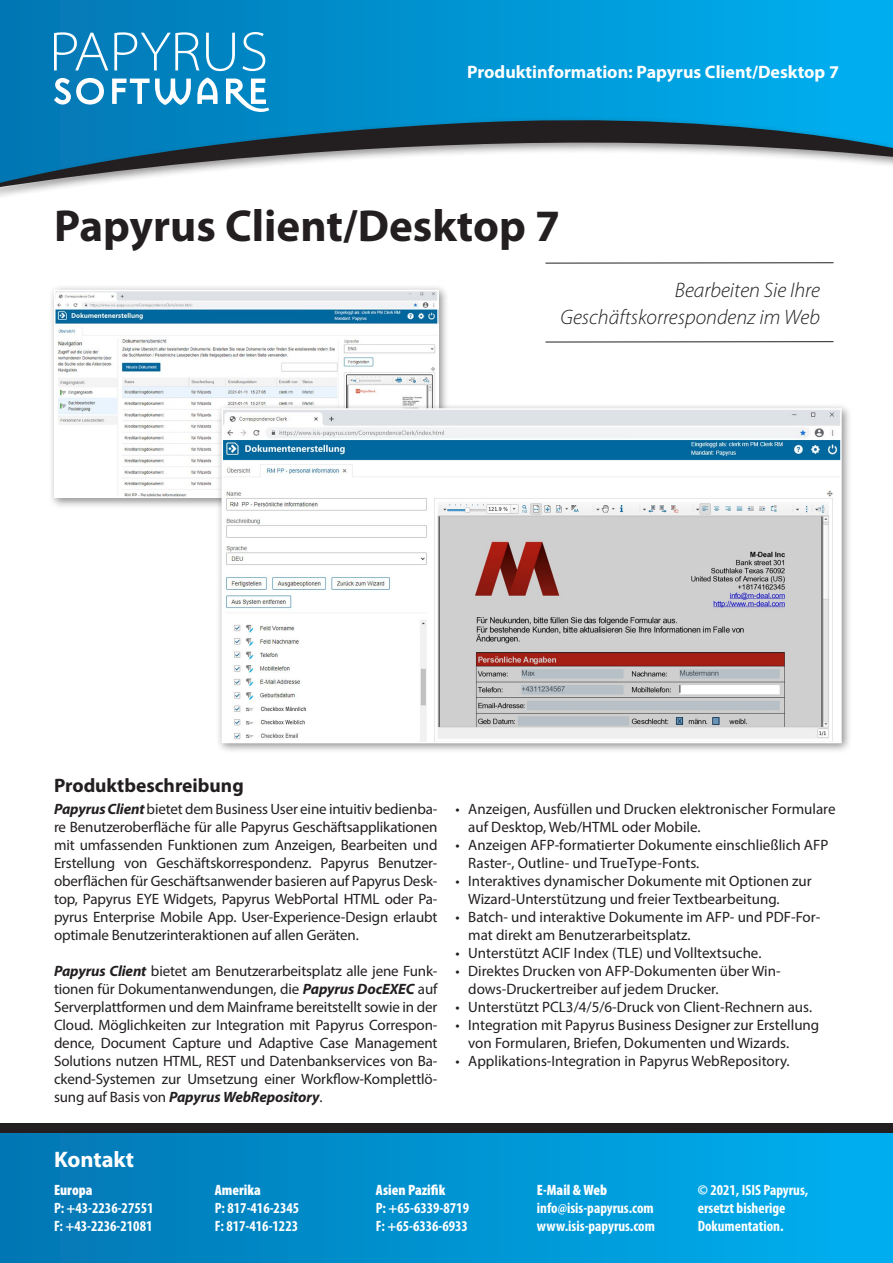
<style>
.page{position:relative;width:893px;height:1263px;background:#fff}
.page>*{position:absolute;margin:0;border:0;box-sizing:border-box;transform-origin:0 0}
.t1{font:700 45px "Myriad Pro";color:#231f20}
.t2{font:700 22.5px "Myriad Pro";color:#fff}
.t3{font:italic 300 21px/27px "Myriad Pro";color:#231f20;text-align:right}
.t4{font:700 19.5px "Myriad Pro";color:#231f20}
.t5{font:700 18px "Myriad Pro";color:#fff}
.t6{font:15px/18px "Myriad Pro";color:#231f20}
.t7{font:700 condensed 15px/18px "Myriad Pro";color:#fff}
.t8{font:900 condensed 15px "Myriad Pro";color:#fff}
.s1{font-weight:700;font-style:italic}
</style>
<div class="page">
<div style="left:0;top:1125px;width:893px;height:138px;background:linear-gradient(to right,#0276b2,#00b0f1)"></div>
<div style="left:0;top:1124px;width:893px;height:9px;background:#231f20"></div>
<svg style="left:0;top:0;width:893px;height:102px;background:#0095d4"></svg>
<svg style="left:54px;top:78px;width:50px;height:24px"></svg>
<svg style="left:112px;top:79px;width:79px;height:23px"></svg>
<svg style="left:197px;top:77px;width:21px;height:25px"></svg>
<svg style="left:226px;top:79px;width:43px;height:23px"></svg>
<svg style="left:54px;top:32px;width:54px;height:38px"></svg>
<svg style="left:114px;top:32px;width:86px;height:38px;background:#3499ca"></svg>
<svg style="left:206px;top:33px;width:29px;height:38px"></svg>
<svg style="left:242px;top:32px;width:23px;height:39px"></svg>
<svg style="left:0;top:102px;width:893px;height:92px"></svg>
<hr style="left:545px;top:262px;width:288px;height:1px;background:#231f20">
<hr style="left:545px;top:341px;width:288px;height:1px;background:#231f20">
<div style="left:48px;top:284px;width:401px;height:224px;background:#231f20;opacity:.5"></div>
<img style="left:57px;top:293px;width:379px;height:202px">
<div style="left:54px;top:290px;width:385px;height:208px;border:2px solid #fff"></div>
<div style="left:215px;top:402px;width:637px;height:352px;background:#231f20;opacity:.5"></div>
<img style="left:225px;top:411px;width:614px;height:329px">
<div style="left:222px;top:408px;width:620px;height:335px;border:2px solid #fff"></div>
<p class="t5" style="left:467px;top:62px;width:373px">Produktinformation: Papyrus Client/Desktop 7</p>
<h1 class="t1" style="left:54px;top:200px;width:508px">Papyrus Client/Desktop 7</h1>
<h3 class="t3" style="left:561px;top:277px;width:261px">Bearbeiten Sie Ihre<br>Geschäftskorrespondenz im Web</h3>
<h3 class="t4" style="left:54px;top:774px;width:191px">Produktbeschreibung</h3>
<p class="t6" style="left:54px;top:800px;width:385px;text-align:justify"><span class="s1">Papyrus Client</span> bietet dem Business User eine intuitiv bedienba&shy;re Benutzeroberfläche für alle Papyrus Geschäftsapplikationen mit umfassenden Funktionen zum Anzeigen, Bearbeiten und Erstellung von Geschäftskorrespondenz. Papyrus Benutzer&shy;oberflächen für Geschäftsanwender basieren auf Papyrus Desk&shy;top, Papyrus EYE Widgets, Papyrus WebPortal HTML oder Pa&shy;pyrus Enterprise Mobile App. User-Experience-Design erlaubt optimale Benutzerinteraktionen auf allen Geräten.</p>
<p class="t6" style="left:54px;top:962px;width:385px;text-align:justify"><span class="s1">Papyrus Client</span> bietet am Benutzerarbeitsplatz alle jene Funk&shy;tionen für Dokumentanwendungen, die <span class="s1">Papyrus DocEXEC</span> auf Serverplattformen und dem Mainframe bereitstellt sowie in der Cloud. Möglichkeiten zur Integration mit Papyrus Correspon&shy;dence, Document Capture und Adaptive Case Management Solutions nutzen HTML, REST und Datenbankservices von Ba&shy;ckend-Systemen zur Umsetzung einer Workflow-Komplettlö&shy;sung auf Basis von <span class="s1">Papyrus WebRepository</span>.</p>
<p class="t6" style="left:468px;top:799px;width:369px;text-indent:-13px">• Anzeigen, Ausfüllen und Drucken elektronischer Formulare auf Desktop, Web/HTML oder Mobile.</p>
<p class="t6" style="left:468px;top:835px;width:362px;text-indent:-13px">• Anzeigen AFP-formatierter Dokumente einschließlich AFP<br>Raster-, Outline- und TrueType-Fonts.</p>
<p class="t6" style="left:468px;top:871px;width:345px;text-indent:-13px">• Interaktives dynamischer Dokumente mit Optionen zur<br>Wizard-Unterstützung und freier Textbearbeitung.</p>
<p class="t6" style="left:468px;top:907px;width:354px;text-indent:-13px">• Batch- und interaktive Dokumente im AFP- und PDF-For&shy;mat direkt am Benutzerarbeitsplatz.</p>
<p class="t6" style="left:455px;top:943px;width:307px">• Unterstützt ACIF Index (TLE) und Volltextsuche.</p>
<p class="t6" style="left:468px;top:961px;width:314px;text-indent:-13px">• Direktes Drucken von AFP-Dokumenten über Win&shy;dows-Druckertreiber auf jedem Drucker.</p>
<p class="t6" style="left:455px;top:997px;width:358px">• Unterstützt PCL3/4/5/6-Druck von Client-Rechnern aus.</p>
<p class="t6" style="left:468px;top:1015px;width:353px;text-indent:-13px">• Integration mit Papyrus Business Designer zur Erstellung von Formularen, Briefen, Dokumenten und Wizards.</p>
<p class="t6" style="left:455px;top:1051px;width:336px">• Applikations-Integration in Papyrus WebRepository.</p>
<h2 class="t2" style="left:54px;top:1147px;width:82px">Kontakt</h2>
<p class="t8" style="left:54px;top:1182px;width:40px">Europa</p>
<p class="t7" style="left:54px;top:1200px;width:101px">P: +43-2236-27551<br>F: +43-2236-21081</p>
<p class="t8" style="left:215px;top:1182px;width:48px">Amerika</p>
<p class="t7" style="left:215px;top:1200px;width:86px">P: 817-416-2345<br>F: 817-416-1223</p>
<p class="t8" style="left:376px;top:1182px;width:71px">Asien Pazifik</p>
<p class="t7" style="left:376px;top:1200px;width:95px">P: +65-6339-8719<br>F: +65-6336-6933</p>
<p class="t8" style="left:537px;top:1182px;width:72px">E-Mail &amp; Web</p>
<p class="t7" style="left:537px;top:1200px;width:120px">info@isis-papyrus.com www.isis-papyrus.com</p>
<p class="t7" style="left:698px;top:1182px;width:112px">© 2021, ISIS Papyrus, ersetzt bisherige<br>Dokumentation.</p>
</div>
